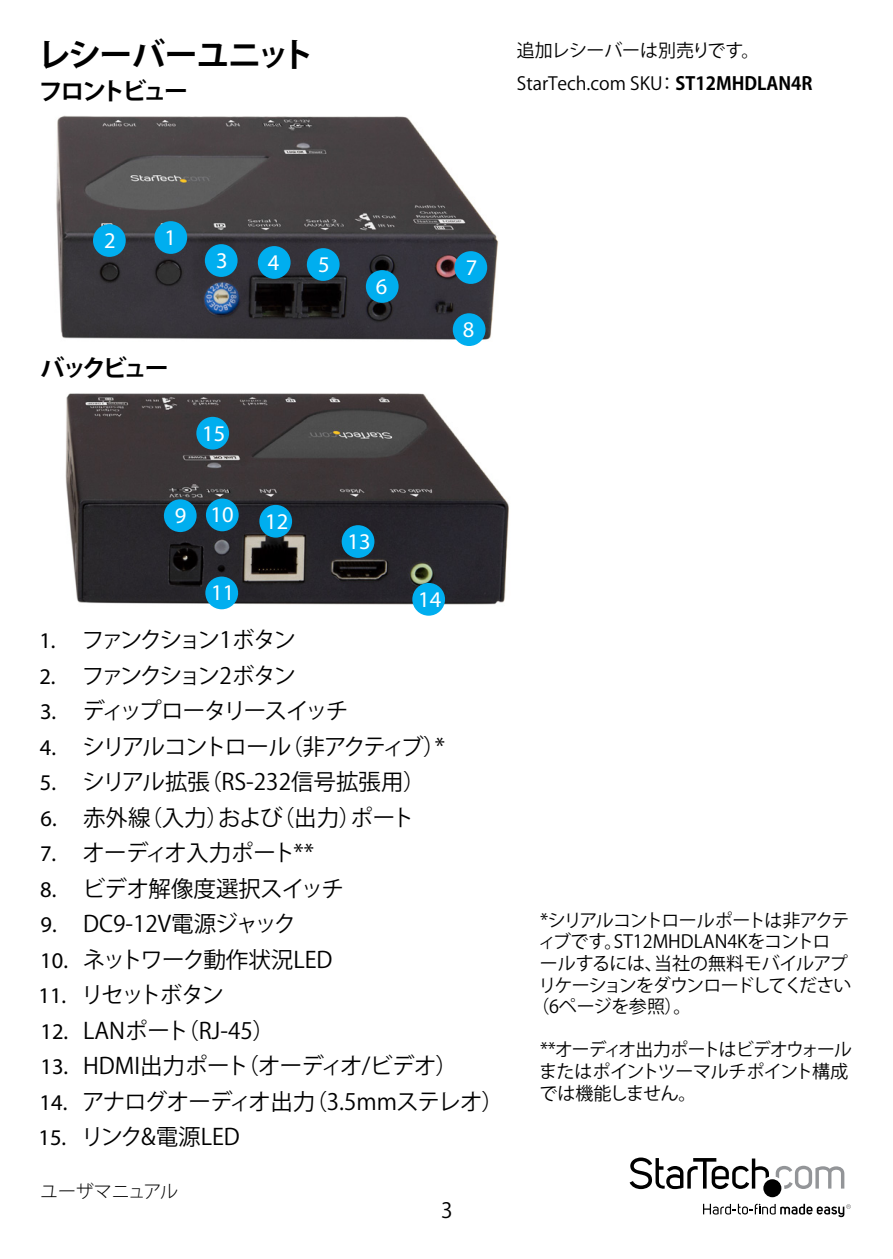
<style>
.page{position:relative;width:893px;height:1259px;background:#fff}
.page>*{position:absolute;margin:0;border:0;box-sizing:border-box;transform-origin:0 0}
.t1{font:700 33px "Koz Go Pro";letter-spacing:-.045em;color:#000}
.t2{font:700 24px "Koz Go Pro";letter-spacing:-.12em;color:#000}
.t3{font:22.5px "Koz Go Pro";letter-spacing:-.04em;color:#000}
.t4{font:22.5px "Koz Go Pro";color:#000}
.t5{font:22.5px "Koz Go Pro";letter-spacing:-.095em;color:#000}
.t6{font:22.5px "Koz Go Pro";letter-spacing:-.11em;color:#000}
.t7{font:22.5px "Koz Go Pro";letter-spacing:-.015em;color:#000}
.t8{font:22.5px "Myriad Pro";color:#fff}
.t9{font:22.5px "Koz Go Pro";letter-spacing:-.005em;color:#000}
.t10{font:22.5px "Koz Go Pro";letter-spacing:-.1em;color:#000}
.t11{font:21px "Koz Go Pro";color:#000}
.t12{font:18px/32.1px "Koz Go Pro";color:#000}
.t13{font:18px/21.6px "Koz Go Pro";letter-spacing:-.03em;color:#000}
.t14{font:18px "Koz Go Pro";letter-spacing:-.07em;color:#000}
.t15{font:18px "Koz Go Pro";letter-spacing:-.085em;color:#000}
.t16{font:18px "Koz Go Pro";letter-spacing:-.01em;color:#000}
.t17{font:300 18px "Koz Go Pro";letter-spacing:-.02em;color:#000}
.s1{font-weight:700}
.s2{font-family:"Myriad Pro"}
</style>
<div class="page">
<svg style="left:776px;top:1165px;width:68px;height:24px"></svg>
<svg style="left:703px;top:1203px;width:148px;height:14px"></svg>
<svg style="left:630px;top:1157px;width:139px;height:32px"></svg>
<div style="left:763px;top:1179px;width:18px;height:18px;background:#000;border-radius:50%"></div>
<img style="left:56px;top:115px;width:443px;height:231px">
<div style="left:154px;top:221px;width:33px;height:33px;background:#00aeef;border-radius:50%"></div>
<div style="left:93px;top:224px;width:33px;height:33px;background:#00aeef;border-radius:50%"></div>
<div style="left:205px;top:244px;width:33px;height:33px;background:#00aeef;border-radius:50%"></div>
<div style="left:258px;top:246px;width:33px;height:33px;background:#00aeef;border-radius:50%"></div>
<div style="left:307px;top:248px;width:33px;height:33px;background:#00aeef;border-radius:50%"></div>
<div style="left:366px;top:270px;width:33px;height:33px;background:#00aeef;border-radius:50%"></div>
<div style="left:454px;top:251px;width:33px;height:33px;background:#00aeef;border-radius:50%"></div>
<div style="left:453px;top:313px;width:32px;height:33px;background:#00aeef;border-radius:50%"></div>
<img style="left:65px;top:393px;width:444px;height:222px">
<div style="left:164px;top:499px;width:33px;height:33px;background:#00aeef;border-radius:50%"></div>
<div style="left:206px;top:498px;width:33px;height:33px;background:#00aeef;border-radius:50%"></div>
<div style="left:205px;top:576px;width:33px;height:33px;background:#00aeef;border-radius:50%"></div>
<div style="left:259px;top:505px;width:33px;height:32px;background:#00aeef;border-radius:50%"></div>
<div style="left:342px;top:525px;width:32px;height:33px;background:#00aeef;border-radius:50%"></div>
<div style="left:412px;top:583px;width:33px;height:32px;background:#00aeef;border-radius:50%"></div>
<div style="left:196px;top:417px;width:33px;height:32px;background:#00aeef;border-radius:50%"></div>
<h1 class="t1" style="left:38px;top:34px;width:278px">レシーバーユニット</h1>
<p class="t2" style="left:39px;top:76px;width:151px">フロントビュー</p>
<p class="t12" style="left:517px;top:35px;width:297px">追加レシーバーは別売りです。<br>StarTech.com SKU： <span class="s1">ST12MHDLAN4R</span></p>
<p class="t8" style="left:104px;top:227px;width:13px">2</p>
<p class="t8" style="left:165px;top:224px;width:13px">1</p>
<p class="t8" style="left:216px;top:247px;width:13px">3</p>
<p class="t8" style="left:268px;top:248px;width:13px">4</p>
<p class="t8" style="left:318px;top:251px;width:13px">5</p>
<p class="t2" style="left:40px;top:353px;width:130px">バックビュー</p>
<p class="t8" style="left:202px;top:419px;width:25px">15</p>
<p class="t8" style="left:376px;top:272px;width:13px">6</p>
<p class="t8" style="left:175px;top:501px;width:60px">9 10</p>
<p class="t8" style="left:211px;top:579px;width:25px">11</p>
<p class="t8" style="left:265px;top:507px;width:25px">12</p>
<p class="t8" style="left:348px;top:527px;width:25px">13</p>
<p class="t8" style="left:466px;top:254px;width:13px">7</p>
<p class="t8" style="left:463px;top:316px;width:13px">8</p>
<p class="t8" style="left:418px;top:585px;width:25px">14</p>
<p class="t6" style="left:39px;top:625px;width:258px"><span class="s2">1.</span> ファンクション1ボタン</p>
<p class="t6" style="left:39px;top:661px;width:258px"><span class="s2">2.</span> ファンクション2ボタン</p>
<p class="t10" style="left:40px;top:696px;width:310px"><span class="s2">3.</span> ディップロータリースイッチ</p>
<p class="t5" style="left:40px;top:732px;width:407px"><span class="s2">4.</span> シリアルコントロール（非アクティブ）*</p>
<p class="t4" style="left:40px;top:767px;width:387px"><span class="s2">5.</span> シリアル拡張（RS-232信号拡張用）</p>
<p class="t9" style="left:40px;top:803px;width:375px"><span class="s2">6.</span> 赤外線（入力）および（出力）ポート</p>
<p class="t3" style="left:40px;top:838px;width:276px"><span class="s2">7.</span> オーディオ入力ポート**</p>
<p class="t3" style="left:40px;top:874px;width:305px"><span class="s2">8.</span> ビデオ解像度選択スイッチ</p>
<p class="t4" style="left:40px;top:909px;width:257px"><span class="s2">9.</span> DC9-12V電源ジャック</p>
<p class="t3" style="left:40px;top:945px;width:294px"><span class="s2">10.</span> ネットワーク動作状況LED</p>
<p class="t5" style="left:38px;top:980px;width:187px"><span class="s2">11.</span> リセットボタン</p>
<p class="t4" style="left:40px;top:1016px;width:236px"><span class="s2">12.</span> LANポート（RJ-45）</p>
<p class="t7" style="left:40px;top:1051px;width:419px"><span class="s2">13.</span> HDMI出力ポート（オーディオ/ビデオ）</p>
<p class="t3" style="left:40px;top:1087px;width:466px"><span class="s2">14.</span> アナログオーディオ出力（3.5mmステレオ）</p>
<p class="t4" style="left:38px;top:1122px;width:203px"><span class="s2">15.</span> リンク&amp;電源LED</p>
<p class="t17" style="left:40px;top:1179px;width:139px">ユーザマニュアル</p>
<p class="t11" style="left:441px;top:1196px;width:13px">3</p>
<p class="t14" style="left:540px;top:908px;width:311px">*シリアルコントロールポートは非アクテ</p>
<p class="t12" style="left:538px;top:926px;width:294px">ィブです。ST12MHDLAN4Kをコントロ</p>
<p class="t16" style="left:540px;top:951px;width:309px">ールするには、当社の無料モバイルアプ</p>
<p class="t15" style="left:538px;top:973px;width:315px">リケーションをダウンロードしてください</p>
<p class="t13" style="left:531px;top:996px;width:162px">（6ページを参照）。</p>
<p class="t13" style="left:539px;top:1039px;width:314px">**オーディオ出力ポートはビデオウォールまたはポイントツーマルチポイント構成では機能しません。</p>
</div>
